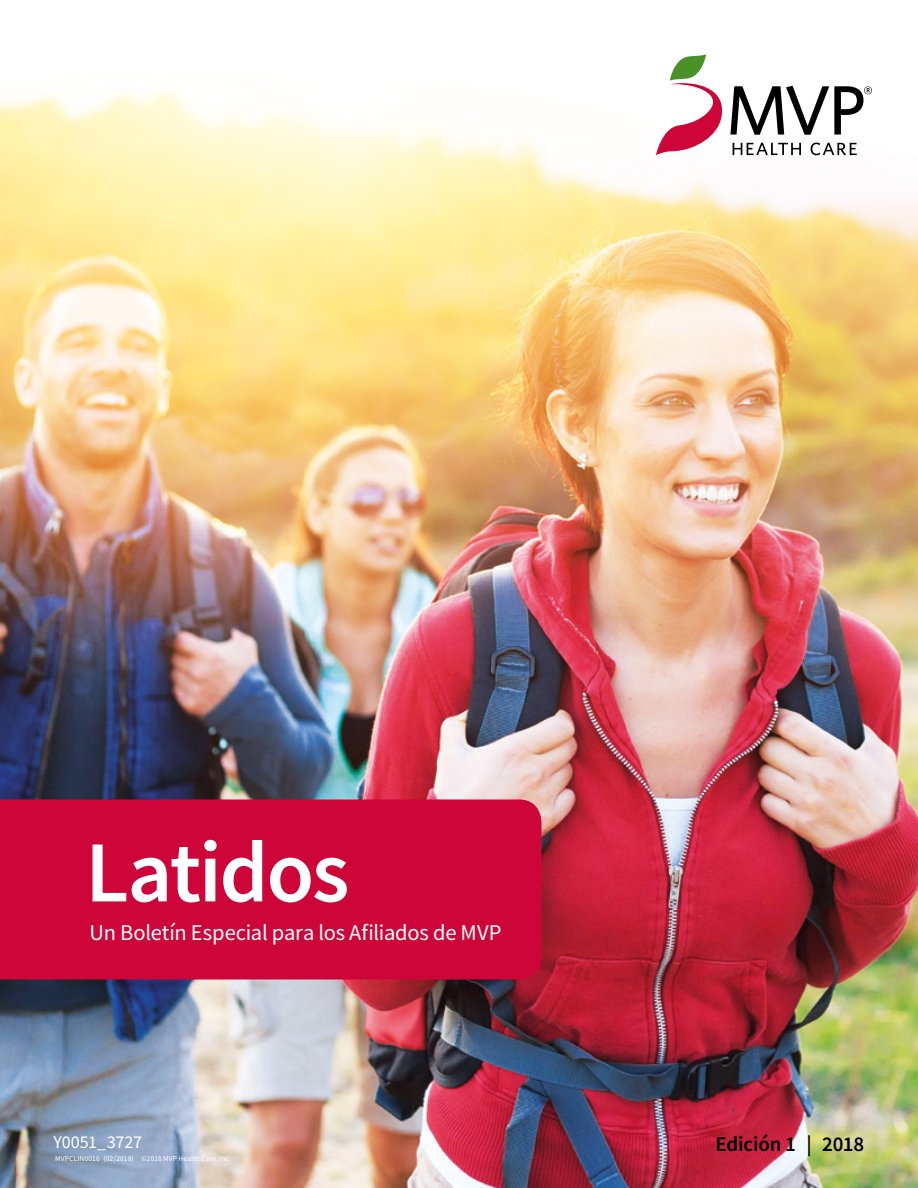
<style>
.page{position:relative;width:918px;height:1188px;background:#fff}
.page>*{position:absolute;margin:0;border:0;box-sizing:border-box;transform-origin:0 0}
.Newsletter_Headline{font:600 87px "Source Sans Pro";letter-spacing:-.025em;color:#fff}
.t1{font:22.5px "Source Sans Pro";letter-spacing:-.01em;color:#fff}
.t2{font:600 21px "Source Sans Pro";letter-spacing:-.01em;color:#000}
.t3{font:18px "Source Sans Pro";letter-spacing:-.015em;color:#fff}
.t4{font:7.5px "Source Sans Pro";letter-spacing:.02em;color:#fff}
</style>
<div class="page">
<img style="left:0;top:90px;width:918px;height:1098px">
<svg style="left:656px;top:54px;width:216px;height:101px"></svg>
<div style="left:0;top:800px;width:542px;height:180px;background:#ce0538"></div>
<p class="Newsletter_Headline" style="left:85px;top:815px;width:266px">Latidos</p>
<p class="t1" style="left:90px;top:918px;width:413px">Un Boletín Especial para los Afiliados de MVP</p>
<h3 class="t3" style="left:53px;top:1130px;width:90px">Y0051_3727</h3>
<p class="t2" style="left:716px;top:1130px;width:150px">Edición 1 | 2018</p>
<p class="t4" style="left:55px;top:1154px;width:178px">MVPCLIN0016 (02/2018) ©2018 MVP Health Care, Inc.</p>
</div>
